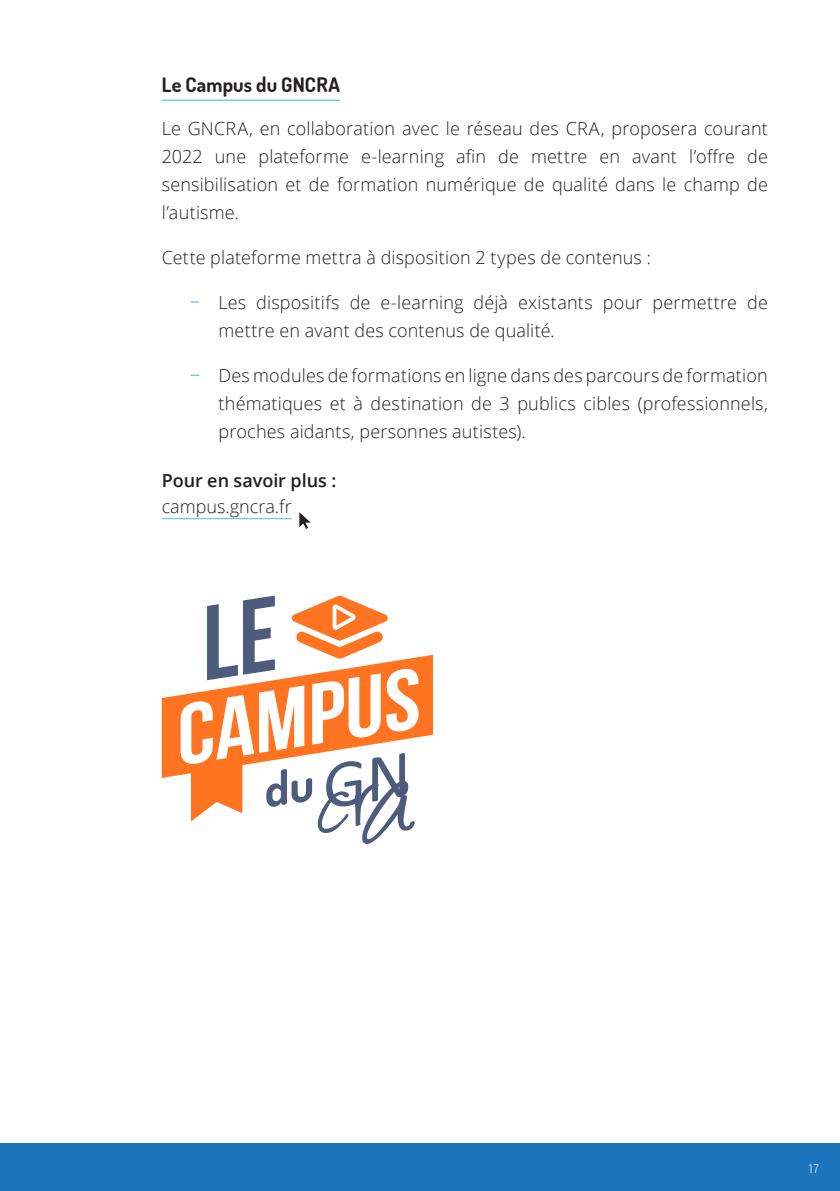
<style>
.page{position:relative;width:840px;height:1191px;background:#fff}
.page>*{position:absolute;margin:0;border:0;box-sizing:border-box;transform-origin:0 0}
.t1{font:200 20px "Dosis";letter-spacing:.01em;color:#231f20}
.t2{font:300 18px/28px "Open Sans";letter-spacing:.01em;color:#231f20;text-align:justify}
.t3{font:600 18px "Open Sans";color:#231f20}
.t4{font:300 12px "Roboto Condensed";color:#fff}
</style>
<div class="page">
<hr style="left:162px;top:100px;width:178px;height:1px;background:#48bdd2">
<svg style="left:162px;top:655px;width:271px;height:123px;fill:#ff7321"></svg>
<svg style="left:180px;top:595px;width:238px;height:249px"></svg>
<div style="left:0;top:1143px;width:839px;height:48px;background:#1c74bb"></div>
<hr style="left:162px;top:518px;width:129px;height:1px;background:#48bdd2">
<svg style="left:299px;top:512px;width:11px;height:17px"></svg>
<p class="t1" style="left:162px;top:71px;width:180px">Le Campus du GNCRA</p>
<p class="t2" style="left:162px;top:114px;width:607px">Le GNCRA, en collaboration avec le réseau des CRA, proposera courant 2022 une plateforme e-learning afin de mettre en avant l’offre de sensibilisation et de formation numérique de qualité dans le champ de l’autisme.</p>
<p class="t2" style="left:162px;top:243px;width:490px">Cette plateforme mettra à disposition 2 types de contenus :</p>
<p class="t2" style="left:218px;top:288px;width:550px">Les dispositifs de e-learning déjà existants pour permettre de mettre en avant des contenus de qualité.</p>
<p class="t2" style="left:218px;top:361px;width:550px">Des modules de formations en ligne dans des parcours de formation thématiques et à destination de 3 publics cibles (professionnels, proches aidants, personnes autistes).</p>
<p class="t3" style="left:162px;top:467px;width:176px">Pour en savoir plus :</p>
<p class="t2" style="left:162px;top:492px;width:131px">campus.gncra.fr</p>
<p class="t4" style="left:807px;top:1160px;width:12px">17</p>
</div>
